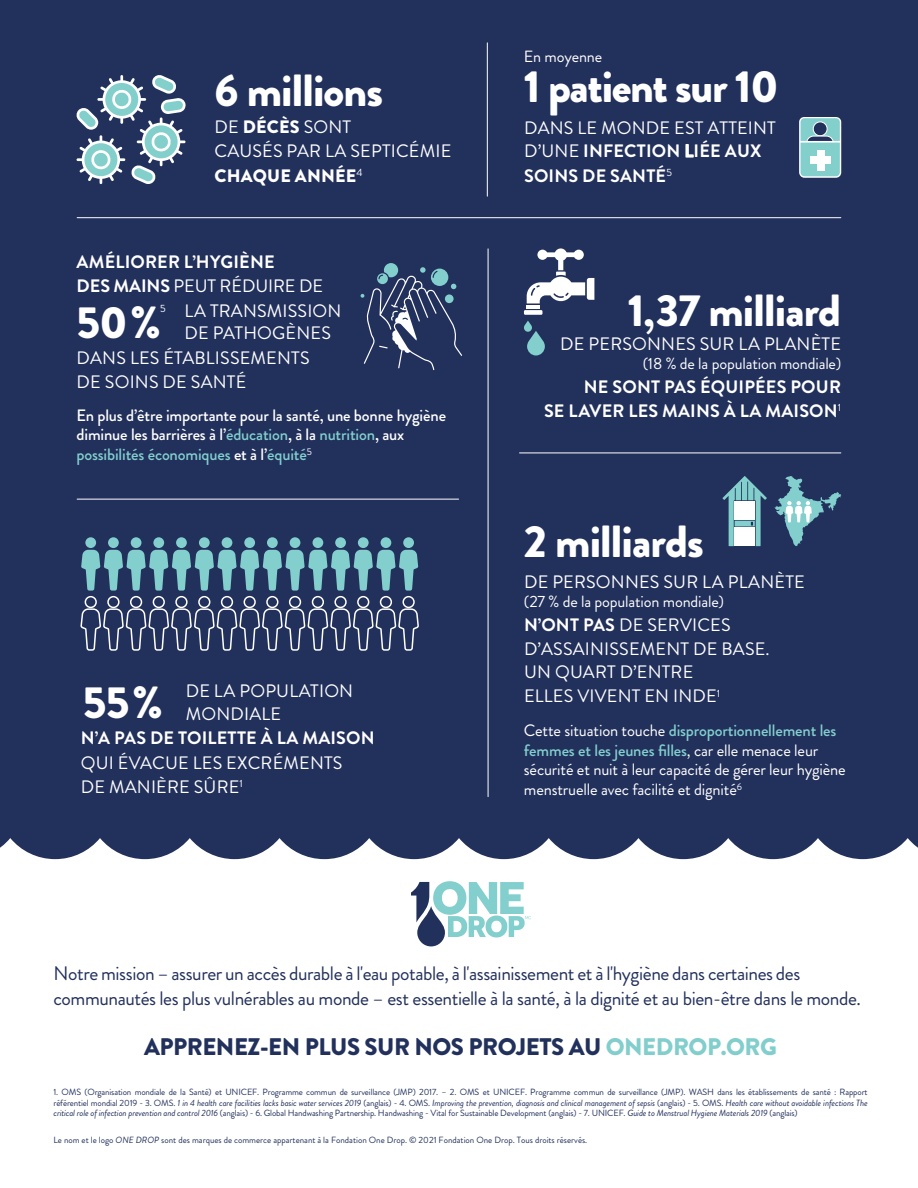
<style>
.page{position:relative;width:918px;height:1188px;background:#22305c}
.page>*{position:absolute;margin:0;border:0;box-sizing:border-box;transform-origin:0 0}
.t1{font:900 45px "Brandon Grotesque";letter-spacing:-.02em;color:#fff}
.t2{font:900 24px "Brandon Grotesque";letter-spacing:-.02em;color:#22305c}
.t3{font:19.5px/24.5px "Brandon Grotesque";letter-spacing:-.02em;color:#22305c}
.t4{font:18px/24px "Brandon Grotesque";letter-spacing:.01em;color:#fff}
.t5{font:700 18px/24px "Brandon Grotesque";letter-spacing:.01em;color:#fff}
.t6{font:16.5px/19.8px "Brandon Grotesque";letter-spacing:-.01em;color:#fff}
.t7{font:500 16.5px/19.8px "Brandon Grotesque";letter-spacing:-.01em;color:#fff}
.t8{font:16.2px "Brandon Grotesque";letter-spacing:-.01em;color:#fff}
.t9{font:9px/10.4px "Brandon Grotesque";color:#22305c;text-align:justify}
.s1{font-weight:900}
.s2{font-weight:400}
.s3{color:#82cfcd}
.s4{font-size:39px}
.s5{font-weight:700}
.s6{font-weight:500;color:#82cfcd}
.s7{color:#82cecc}
.s8{font-style:italic}
</style>
<div class="page">
<div style="left:0;top:838px;width:918px;height:350px;background:#fff"></div>
<div style="left:85px;top:537px;width:11px;height:11px;background:#82cfcd;border-radius:50%"></div>
<div style="left:108px;top:537px;width:11px;height:11px;background:#82cfcd;border-radius:50%"></div>
<div style="left:131px;top:537px;width:10px;height:11px;background:#82cfcd;border-radius:50%"></div>
<div style="left:153px;top:537px;width:11px;height:11px;background:#82cfcd;border-radius:50%"></div>
<div style="left:176px;top:537px;width:11px;height:11px;background:#82cfcd;border-radius:50%"></div>
<div style="left:199px;top:537px;width:11px;height:11px;background:#82cfcd;border-radius:50%"></div>
<div style="left:222px;top:537px;width:10px;height:11px;background:#82cfcd;border-radius:50%"></div>
<div style="left:244px;top:537px;width:11px;height:11px;background:#82cfcd;border-radius:50%"></div>
<div style="left:267px;top:537px;width:11px;height:11px;background:#82cfcd;border-radius:50%"></div>
<div style="left:290px;top:537px;width:10px;height:11px;background:#82cfcd;border-radius:50%"></div>
<div style="left:313px;top:537px;width:10px;height:11px;background:#82cfcd;border-radius:50%"></div>
<div style="left:335px;top:537px;width:11px;height:11px;background:#82cfcd;border-radius:50%"></div>
<div style="left:358px;top:537px;width:11px;height:11px;background:#82cfcd;border-radius:50%"></div>
<div style="left:381px;top:537px;width:10px;height:11px;background:#82cfcd;border-radius:50%"></div>
<div style="left:403px;top:537px;width:11px;height:11px;background:#82cfcd;border-radius:50%"></div>
<svg style="left:81px;top:550px;width:338px;height:101px"></svg>
<hr style="left:77px;top:217px;width:764px;height:1px;background:#fff">
<hr style="left:488px;top:249px;width:1px;height:548px;background:#fff">
<hr style="left:77px;top:499px;width:382px;height:1px;background:#fff">
<hr style="left:520px;top:453px;width:321px;height:1px;background:#fff">
<hr style="left:487px;top:43px;width:1px;height:153px;background:#fff">
<svg style="left:361px;top:263px;width:101px;height:107px"></svg>
<div style="left:524px;top:310px;width:18px;height:5px;background:#fff"></div>
<svg style="left:527px;top:248px;width:67px;height:60px"></svg>
<svg style="left:524px;top:321px;width:21px;height:35px"></svg>
<svg style="left:76px;top:75px;width:110px;height:109px"></svg>
<svg style="left:722px;top:476px;width:45px;height:70px"></svg>
<svg style="left:774px;top:476px;width:67px;height:70px"></svg>
<svg style="left:799px;top:117px;width:42px;height:61px"></svg>
<svg style="left:801px;top:118px;width:39px;height:58px;background:#90c8ca"></svg>
<svg style="left:411px;top:881px;width:120px;height:65px;background:#afcfd4"></svg>
<h1 class="t1" style="left:214px;top:59px;width:170px">6 millions</h1>
<h3 class="t4" style="left:214px;top:115px;width:238px">DE <span class="s1">DÉCÈS</span> SONT<br>CAUSÉS PAR LA SEPTICÉMIE<br><span class="s1">CHAQUE ANNÉE</span><sup>4</sup></h3>
<h3 class="t5" style="left:77px;top:250px;width:248px">AMÉLIORER L’HYGIÈNE<br>DES MAINS <span class="s2">PEUT RÉDUIRE DE</span></h3>
<h1 class="t1" style="left:77px;top:291px;width:86px">50%</h1>
<h3 class="t4" style="left:185px;top:300px;width:159px;line-height:21.6px;text-indent:-25px"><sup>5</sup> LA TRANSMISSION<br>DE PATHOGÈNES</h3>
<h3 class="t4" style="left:77px;top:346px;width:234px">DANS LES ÉTABLISSEMENTS<br>DE SOINS DE SANTÉ</h3>
<h3 class="t7" style="left:77px;top:405px;width:371px">En plus d’être importante pour la santé, une bonne hygiène diminue les barrières à l’<span class="s3">éducation</span>, à la <span class="s3">nutrition</span>, aux <span class="s3">possibilités économiques</span> et à l’<span class="s3">équité</span><sup>5</sup></h3>
<h1 class="t1" style="left:83px;top:671px;width:82px">55%</h1>
<h3 class="t4" style="left:186px;top:680px;width:169px;line-height:22.8px">DE LA POPULATION<br>MONDIALE</h3>
<h3 class="t5" style="left:81px;top:726px;width:295px">N’A PAS DE TOILETTE À LA MAISON</h3>
<h3 class="t4" style="left:81px;top:751px;width:263px">QUI ÉVACUE LES EXCRÉMENTS<br>DE MANIÈRE SÛRE<sup>1</sup></h3>
<h3 class="t8" style="left:524px;top:45px;width:80px">En moyenne</h3>
<h1 class="t1" style="left:524px;top:55px;width:256px">1 patient sur 10</h1>
<h3 class="t5" style="left:524px;top:116px;width:253px"><span class="s2">DANS LE MONDE EST ATTEINT<br>D’UNE</span> INFECTION LIÉE AUX<br>SOINS DE SANTÉ<sup>5</sup></h3>
<h1 class="t1" style="left:628px;top:278px;width:215px">1<span class="s4">,</span>37 milliard</h1>
<h3 class="t4" style="left:560px;top:332px;width:282px">DE PERSONNES SUR LA PLANÈTE</h3>
<h3 class="t8" style="left:643px;top:352px;width:200px">(18 % de la population mondiale)</h3>
<h3 class="t5" style="left:544px;top:375px;width:299px;text-align:right">NE SONT PAS ÉQUIPÉES POUR<br>SE LAVER LES MAINS À LA MAISON<sup>1</sup></h3>
<h1 class="t1" style="left:524px;top:509px;width:181px">2 milliards</h1>
<h3 class="t4" style="left:524px;top:570px;width:282px">DE PERSONNES SUR LA PLANÈTE</h3>
<h3 class="t8" style="left:524px;top:590px;width:202px">(27 % de la population mondiale)</h3>
<h3 class="t4" style="left:524px;top:613px;width:247px"><span class="s5">N’ONT PAS</span> DE SERVICES<br>D’ASSAINISSEMENT DE BASE.<br>UN QUART D’ENTRE<br>ELLES VIVENT EN INDE<sup>1</sup></h3>
<h3 class="t6" style="left:524px;top:720px;width:323px">Cette situation touche <span class="s6">disproportionnellement les femmes et les jeunes filles</span>, car elle menace leur sécurité et nuit à leur capacité de gérer leur hygiène menstruelle avec facilité et dignité<sup>6</sup></h3>
<h3 class="t3" style="left:53px;top:962px;width:809px">Notre mission – assurer un accès durable à l'eau potable, à l'assainissement et à l'hygiène dans certaines des communautés les plus vulnérables au monde – est essentielle à la santé, à la dignité et au bien-être dans le monde.</h3>
<h2 class="t2" style="left:144px;top:1030px;width:634px">APPRENEZ-EN PLUS SUR NOS PROJETS AU <span class="s7">ONEDROP.ORG</span></h2>
<p class="t9" style="left:53px;top:1087px;width:816px">1. OMS (Organisation mondiale de la Santé) et UNICEF. Programme commun de surveillance (JMP) 2017. – 2. OMS et UNICEF. Programme commun de surveillance (JMP). WASH dans les établissements de santé : Rapport référentiel mondial 2019 - 3. OMS. <span class="s8">1 in 4 health care facilities lacks basic water services 2019</span> (anglais) - 4. OMS. <span class="s8">Improving the prevention, diagnosis and clinical management of sepsis</span> (anglais) - 5. OMS. <span class="s8">Health care without avoidable infections The critical role of infection prevention and control 2016</span> (anglais) - 6. Global Handwashing Partnership. Handwashing - Vital for Sustainable Development (anglais) - 7. UNICEF. <span class="s8">Guide to Menstrual Hygiene Materials 2019</span> (anglais)</p>
<p class="t9" style="left:53px;top:1135px;width:535px">Le nom et le logo <span class="s8">ONE DROP</span> sont des marques de commerce appartenant à la Fondation One Drop. © 2021 Fondation One Drop. Tous droits réservés.</p>
</div>
